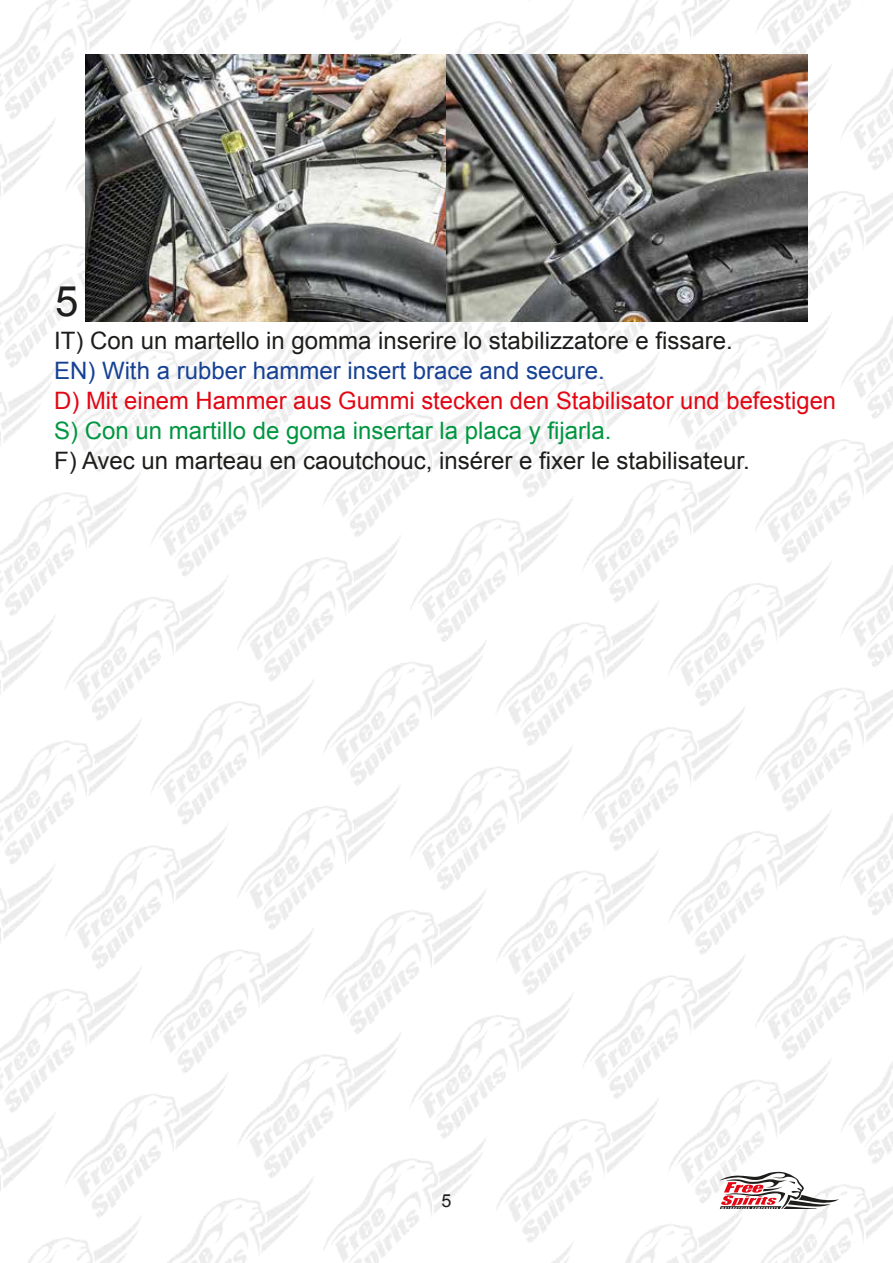
<style>
.page{position:relative;width:893px;height:1263px;background:#fff}
.page>*{position:absolute;margin:0;border:0;box-sizing:border-box;transform-origin:0 0}
.t1{font:42px "Arial";color:#1d1d1b}
.t2{font:24px "Arial";color:#1d1d1b}
.t3{font:24px "Arial";color:#e30613}
.t4{font:24px "Arial";color:#009641}
.t5{font:24px "Arial";color:#164194}
.t6{font:18px "Arial";color:#1d1d1b}
</style>
<div class="page">
<img style="left:0;top:0;width:893px;height:1262px">
<svg style="left:719px;top:1172px;width:120px;height:37px"></svg>
<img style="left:85px;top:54px;width:723px;height:268px">
<h1 class="t1" style="left:55px;top:274px;width:25px">5</h1>
<p class="t2" style="left:54px;top:325px;width:680px">IT) Con un martello in gomma inserire lo stabilizzatore e fissare.</p>
<p class="t5" style="left:54px;top:355px;width:552px">EN) With a rubber hammer insert brace and secure.</p>
<p class="t3" style="left:54px;top:385px;width:784px">D) Mit einem Hammer aus Gummi stecken den Stabilisator und befestigen</p>
<p class="t4" style="left:54px;top:415px;width:559px">S) Con un martillo de goma insertar la placa y fijarla.</p>
<p class="t2" style="left:54px;top:445px;width:697px">F) Avec un marteau en caoutchouc, insérer e fixer le stabilisateur.</p>
<p class="t6" style="left:441px;top:1189px;width:12px">5</p>
</div>
